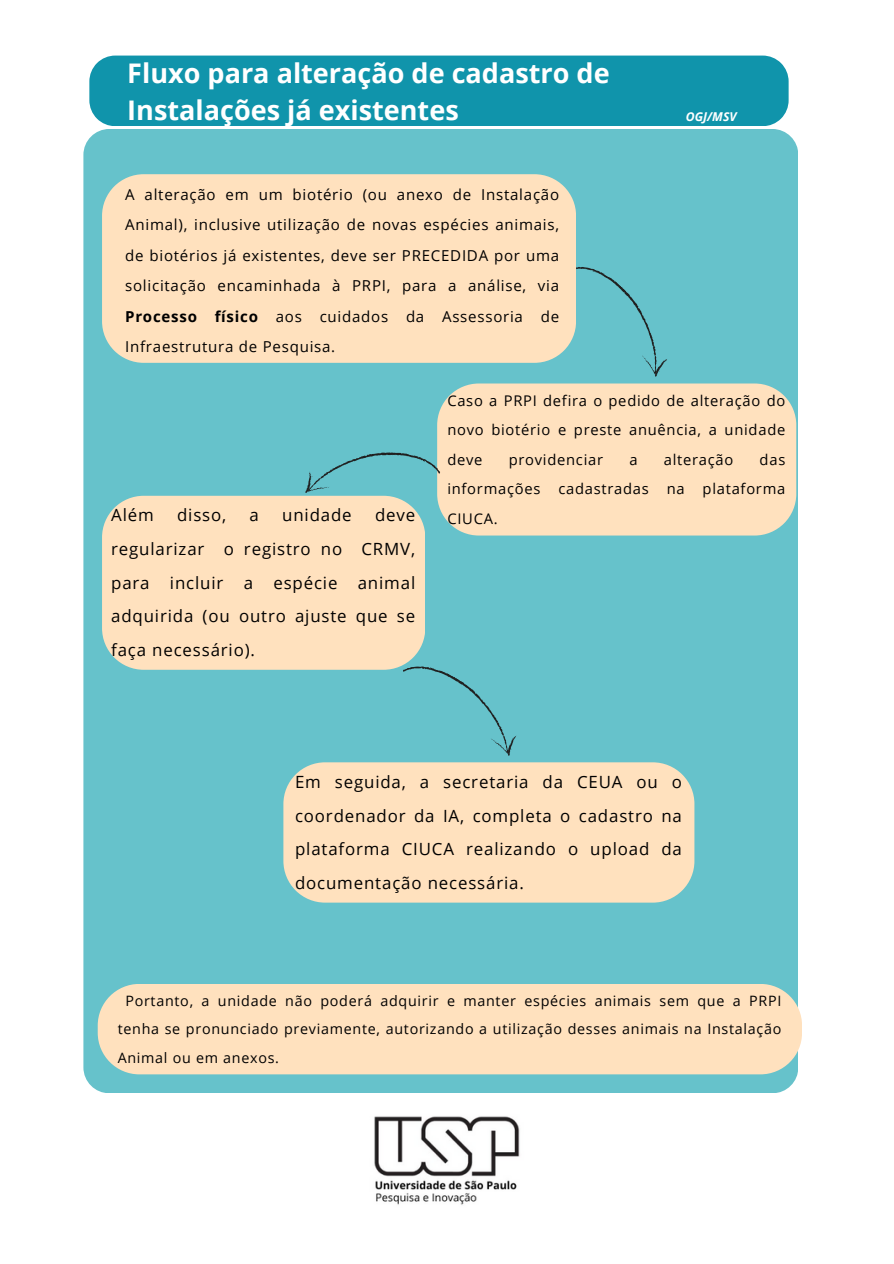
<style>
.page{position:relative;width:894px;height:1264px;background:#fff}
.page>*{position:absolute;margin:0;border:0;box-sizing:border-box;transform-origin:0 0}
.t1{font:700 27px/37.2px "Open Sans";color:#fff}
.t2{font:16.8px/33.8px "Open Sans";letter-spacing:.05em;color:#000;text-align:justify}
.t3{font:15px/30.5px "Open Sans";letter-spacing:.05em;color:#000;text-align:justify}
.t4{font:14.7px/29.4px "Open Sans";letter-spacing:.05em;color:#000;text-align:justify}
.t5{font:14.25px/28.7px "Open Sans";letter-spacing:.05em;color:#000;text-align:justify}
.t6{font:italic 700 12.15px "Open Sans";color:#fff}
.s1{font-weight:700}
</style>
<div class="page">
<div style="left:83px;top:129px;width:715px;height:963px;background:#66c2cb;border-radius:26px"></div>
<img style="left:374px;top:1116px;width:146px;height:89px">
<div style="left:89px;top:56px;width:699px;height:70px;background:#1094ab"></div>
<svg style="left:576px;top:267px;width:91px;height:110px"></svg>
<div style="left:102px;top:174px;width:474px;height:189px;background:#ffe1be"></div>
<div style="left:437px;top:383px;width:359px;height:152px;background:#ffe1be"></div>
<svg style="left:305px;top:450px;width:135px;height:45px"></svg>
<div style="left:102px;top:496px;width:323px;height:173px;background:#ffe1be"></div>
<svg style="left:391px;top:653px;width:126px;height:103px"></svg>
<div style="left:283px;top:762px;width:411px;height:140px;background:#ffe1be"></div>
<div style="left:98px;top:983px;width:703px;height:91px;background:#ffe1be;border-radius:42px"></div>
<p class="t1" style="left:127px;top:54px;width:483px">Fluxo para alteração de cadastro de<br>Instalações já existentes</p>
<p class="t6" style="left:685px;top:108px;width:52px">OGJ/MSV</p>
<p class="t3" style="left:125px;top:179px;width:435px">A alteração em um biotério (ou anexo de Instalação Animal), inclusive utilização de novas espécies animais, de biotérios já existentes, deve ser PRECEDIDA por uma solicitação encaminhada à PRPI, para a análise, via <span class="s1">Processo físico</span> aos cuidados da Assessoria de Infraestrutura de Pesquisa.</p>
<p class="t4" style="left:447px;top:385px;width:339px">Caso a PRPI defira o pedido de alteração do novo biotério e preste anuência, a unidade deve</p>
<p class="t4" style="left:447px;top:444px;width:339px;text-align:right">das<br>informações cadastradas na plataforma</p>
<p class="t4" style="left:508px;top:444px;width:96px">providenciar</p>
<p class="t4" style="left:629px;top:444px;width:10px">a</p>
<p class="t4" style="left:663px;top:444px;width:71px">alteração</p>
<p class="t2" style="left:111px;top:498px;width:44px">Além</p>
<p class="t4" style="left:447px;top:503px;width:52px">CIUCA.</p>
<p class="t2" style="left:111px;top:498px;width:305px;text-indent:264px">deve regularizar o registro no CRMV, para incluir a espécie animal adquirida (ou outro ajuste que se faça necessário).</p>
<p class="t2" style="left:177px;top:498px;width:51px">disso,</p>
<p class="t2" style="left:249px;top:498px;width:11px">a</p>
<p class="t2" style="left:282px;top:498px;width:71px">unidade</p>
<p class="t2" style="left:295px;top:764px;width:388px">Em seguida, a secretaria da CEUA ou o coordenador da IA, completa o cadastro na plataforma CIUCA realizando o upload da documentação necessária.</p>
<p class="t5" style="left:118px;top:985px;width:665px;text-indent:8px">Portanto, a unidade não poderá adquirir e manter espécies animais sem que a PRPI tenha se pronunciado previamente, autorizando a utilização desses animais na Instalação Animal ou em anexos.</p>
</div>
